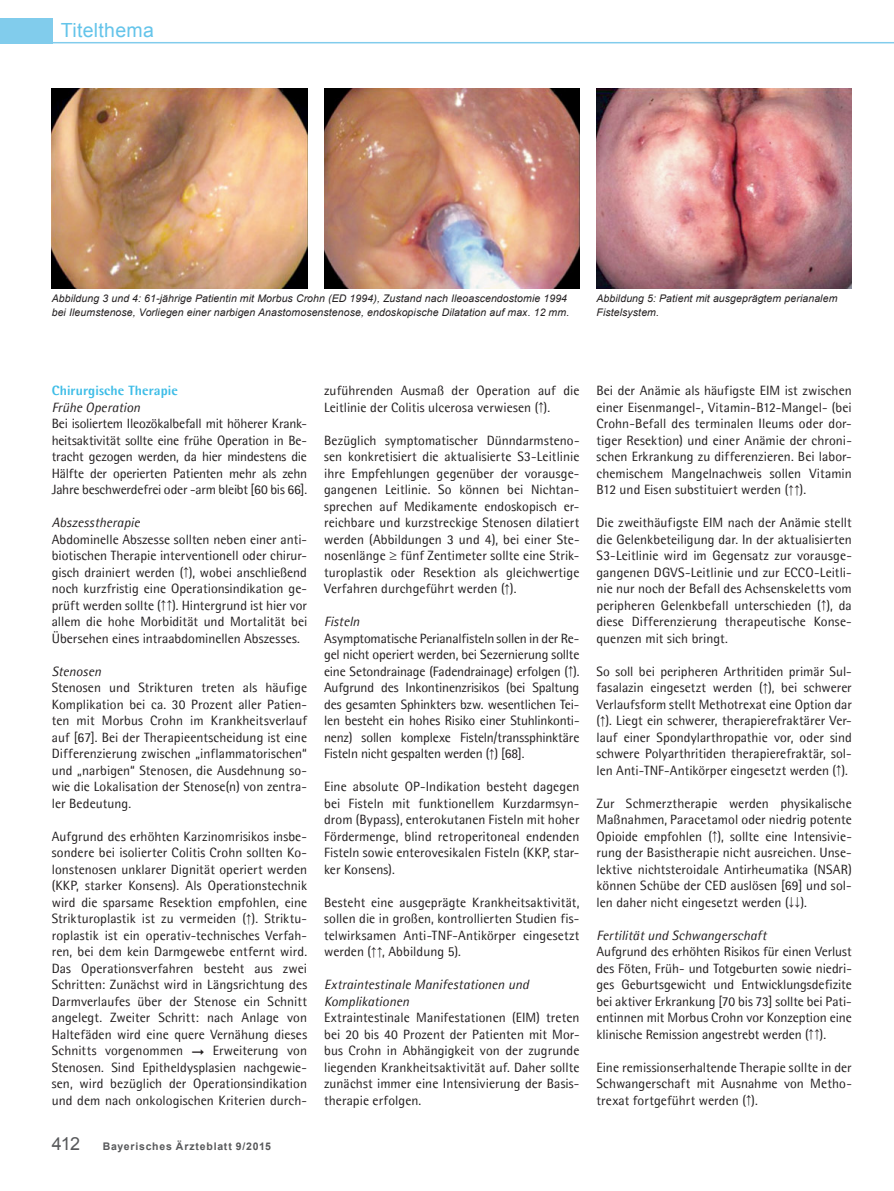
<style>
.page{position:relative;width:894px;height:1191px;background:#fff}
.page>*{position:absolute;margin:0;border:0;box-sizing:border-box;transform-origin:0 0}
.t1{font:19.5px "Arial";letter-spacing:.015em;color:#64c4ea}
.t2{font:18px "Arial";color:#58595b}
.t3{font:13.5px/16.5px "Agfa Rotis Semisans";color:#231f20;text-align:justify}
.t4{font:italic 13.5px/16.5px "Agfa Rotis Semisans";color:#231f20}
.t5{font:800 13.5px "Agfa Rotis Semisans";letter-spacing:.01em;color:#3ebde7}
.t6{font:italic 10.5px/13.5px "Arial";letter-spacing:.01em;color:#231f20}
.t7{font:700 10.5px "Arial";letter-spacing:.07em;color:#58595b}
.s1{font-family:"Arial";font-size:12px}
</style>
<div class="page">
<div style="left:0;top:18px;width:52px;height:25px;background:#81ccec"></div>
<hr style="left:26px;top:42px;width:867px;height:1px;background:#81ccec">
<img style="left:52px;top:88px;width:255px;height:200px">
<img style="left:324px;top:88px;width:255px;height:200px">
<img style="left:596px;top:88px;width:255px;height:200px">
<h1 class="t1" style="left:61px;top:20px;width:94px">Titelthema</h1>
<p class="t6" style="left:52px;top:292px;width:519px">Abbildung 3 und 4: 61-jährige Patientin mit Morbus Crohn (ED 1994), Zustand nach Ileoascendostomie 1994 bei Ileumstenose, Vorliegen einer narbigen Anastomosenstenose, endoskopische Dilatation auf max. 12 mm.</p>
<p class="t6" style="left:596px;top:292px;width:242px">Abbildung 5: Patient mit ausgeprägtem perianalem<br>Fistelsystem.</p>
<p class="t5" style="left:52px;top:382px;width:128px">Chirurgische Therapie</p>
<p class="t4" style="left:52px;top:398px;width:90px">Frühe Operation</p>
<p class="t3" style="left:52px;top:415px;width:257px">Bei isoliertem Ileozökalbefall mit höherer Krank&shy;heitsaktivität sollte eine frühe Operation in Be&shy;tracht gezogen werden, da hier mindestens die Hälfte der operierten Patienten mehr als zehn Jahre beschwerdefrei oder -arm bleibt [60 bis 66].</p>
<p class="t4" style="left:52px;top:514px;width:90px">Abszesstherapie</p>
<p class="t3" style="left:52px;top:531px;width:257px">Abdominelle Abszesse sollten neben einer anti&shy;biotischen Therapie interventionell oder chirur&shy;gisch drainiert werden (<span class="s1">↑</span>), wobei anschließend noch kurzfristig eine Operationsindikation ge&shy;prüft werden sollte (<span class="s1">↑↑</span>). Hintergrund ist hier vor allem die hohe Morbidität und Mortalität bei Übersehen eines intraabdominellen Abszesses.</p>
<p class="t4" style="left:52px;top:662px;width:51px">Stenosen</p>
<p class="t3" style="left:52px;top:679px;width:257px">Stenosen und Strikturen treten als häufige Komplikation bei ca. 30 Prozent aller Patien&shy;ten mit Morbus Crohn im Krankheitsverlauf auf [67]. Bei der Therapieentscheidung ist eine Differenzierung zwischen „inflammatorischen“ und „narbigen“ Stenosen, die Ausdehnung so&shy;wie die Lokalisation der Stenose(n) von zentra&shy;ler Bedeutung.</p>
<p class="t3" style="left:52px;top:828px;width:257px">Aufgrund des erhöhten Karzinomrisikos insbe&shy;sondere bei isolierter Colitis Crohn sollten Ko&shy;lonstenosen unklarer Dignität operiert werden (KKP, starker Konsens). Als Operationstechnik wird die sparsame Resektion empfohlen, eine Strikturoplastik ist zu vermeiden (<span class="s1">↑</span>). Striktu&shy;roplastik ist ein operativ-technisches Verfah&shy;ren, bei dem kein Darmgewebe entfernt wird.<br>Das Operationsverfahren besteht aus zwei Schritten: Zunächst wird in Längsrichtung des Darmverlaufes über der Stenose ein Schnitt angelegt. Zweiter Schritt: nach Anlage von Haltefäden wird eine quere Vernähung dieses Schnitts vorgenommen</p>
<p class="t3" style="left:52px;top:1042px;width:257px;text-indent:161px">Erweiterung von Stenosen. Sind Epitheldysplasien nachgewie&shy;sen, wird bezüglich der Operationsindikation und dem nach onkologischen Kriterien durch-</p>
<h2 class="t2" style="left:52px;top:1133px;width:30px">412</h2>
<p class="t7" style="left:103px;top:1140px;width:170px">Bayerisches Ärzteblatt 9/2015</p>
<p class="t3" style="left:324px;top:382px;width:257px">zuführenden Ausmaß der Operation auf die<br>Leitlinie der Colitis ulcerosa verwiesen (<span class="s1">↑</span>).</p>
<p class="t3" style="left:324px;top:432px;width:257px">Bezüglich symptomatischer Dünndarmsteno&shy;sen konkretisiert die aktualisierte S3-Leitlinie ihre Empfehlungen gegenüber der vorausge&shy;gangenen Leitlinie. So können bei Nichtan&shy;sprechen auf Medikamente endoskopisch er&shy;reichbare und kurzstreckige Stenosen dilatiert werden (Abbildungen 3 und 4), bei einer Ste&shy;nosenlänge fünf Zentimeter sollte eine Strik&shy;turoplastik oder Resektion als gleichwertige Verfahren durchgeführt werden (<span class="s1">↑</span>).</p>
<p class="t4" style="left:324px;top:613px;width:37px">Fisteln</p>
<p class="t3" style="left:324px;top:630px;width:257px">Asymptomatische Perianalfisteln sollen in der Re&shy;gel nicht operiert werden, bei Sezernierung sollte eine Setondrainage (Fadendrainage) erfolgen (<span class="s1">↑</span>).<br>Aufgrund des Inkontinenzrisikos (bei Spaltung des gesamten Sphinkters bzw. wesentlichen Tei&shy;len besteht ein hohes Risiko einer Stuhlinkonti&shy;nenz) sollen komplexe Fisteln/transsphinktäre Fisteln nicht gespalten werden (<span class="s1">↑</span>) [68].</p>
<p class="t3" style="left:324px;top:778px;width:257px">Eine absolute OP-Indikation besteht dagegen bei Fisteln mit funktionellem Kurzdarmsyn&shy;drom (Bypass), enterokutanen Fisteln mit hoher Fördermenge, blind retroperitoneal endenden Fisteln sowie enterovesikalen Fisteln (KKP, star&shy;ker Konsens).</p>
<p class="t3" style="left:324px;top:894px;width:257px">Besteht eine ausgeprägte Krankheitsaktivität, sollen die in großen, kontrollierten Studien fis&shy;telwirksamen Anti-TNF-Antikörper eingesetzt werden (<span class="s1">↑↑</span>, Abbildung 5).</p>
<p class="t4" style="left:324px;top:976px;width:206px">Extraintestinale Manifestationen und<br>Komplikationen</p>
<p class="t3" style="left:324px;top:1009px;width:257px">Extraintestinale Manifestationen (EIM) treten bei 20 bis 40 Prozent der Patienten mit Mor&shy;bus Crohn in Abhängigkeit von der zugrunde liegenden Krankheitsaktivität auf. Daher sollte zunächst immer eine Intensivierung der Basis&shy;therapie erfolgen.</p>
<p class="t3" style="left:596px;top:382px;width:257px">Bei der Anämie als häufigste EIM ist zwischen einer Eisenmangel-, Vitamin-B12-Mangel- (bei Crohn-Befall des terminalen Ileums oder dor&shy;tiger Resektion) und einer Anämie der chroni&shy;schen Erkrankung zu differenzieren. Bei labor&shy;chemischem Mangelnachweis sollen Vitamin B12 und Eisen substituiert werden (<span class="s1">↑↑</span>).</p>
<p class="t3" style="left:596px;top:514px;width:257px">Die zweithäufigste EIM nach der Anämie stellt die Gelenkbeteiligung dar. In der aktualisierten S3-Leitlinie wird im Gegensatz zur vorausge&shy;gangenen DGVS-Leitlinie und zur ECCO-Leitli&shy;nie nur noch der Befall des Achsenskeletts vom peripheren Gelenkbefall unterschieden (<span class="s1">↑</span>), da diese Differenzierung therapeutische Konse&shy;quenzen mit sich bringt.</p>
<p class="t3" style="left:596px;top:663px;width:257px">So soll bei peripheren Arthritiden primär Sul&shy;fasalazin eingesetzt werden (<span class="s1">↑</span>), bei schwerer Verlaufsform stellt Methotrexat eine Option dar (<span class="s1">↑</span>). Liegt ein schwerer, therapierefraktärer Ver&shy;lauf einer Spondylarthropathie vor, oder sind schwere Polyarthritiden therapierefraktär, sol&shy;len Anti-TNF-Antikörper eingesetzt werden (<span class="s1">↑</span>).</p>
<p class="t3" style="left:596px;top:795px;width:257px">Zur Schmerztherapie werden physikalische Maßnahmen, Paracetamol oder niedrig potente Opioide empfohlen (<span class="s1">↑</span>), sollte eine Intensivie&shy;rung der Basistherapie nicht ausreichen. Unse&shy;lektive nichtsteroidale Antirheumatika (NSAR) können Schübe der CED auslösen [69] und sol&shy;len daher nicht eingesetzt werden (<span class="s1">↓↓</span>).</p>
<p class="t4" style="left:596px;top:926px;width:171px">Fertilität und Schwangerschaft</p>
<p class="t3" style="left:596px;top:943px;width:257px">Aufgrund des erhöhten Risikos für einen Verlust des Föten, Früh- und Totgeburten sowie niedri&shy;ges Geburtsgewicht und Entwicklungsdefizite bei aktiver Erkrankung [70 bis 73] sollte bei Pati&shy;entinnen mit Morbus Crohn vor Konzeption eine klinische Remission angestrebt werden (<span class="s1">↑↑</span>).</p>
<p class="t3" style="left:596px;top:1059px;width:257px">Eine remissionserhaltende Therapie sollte in der Schwangerschaft mit Ausnahme von Metho&shy;trexat fortgeführt werden (<span class="s1">↑</span>).</p>
</div>
